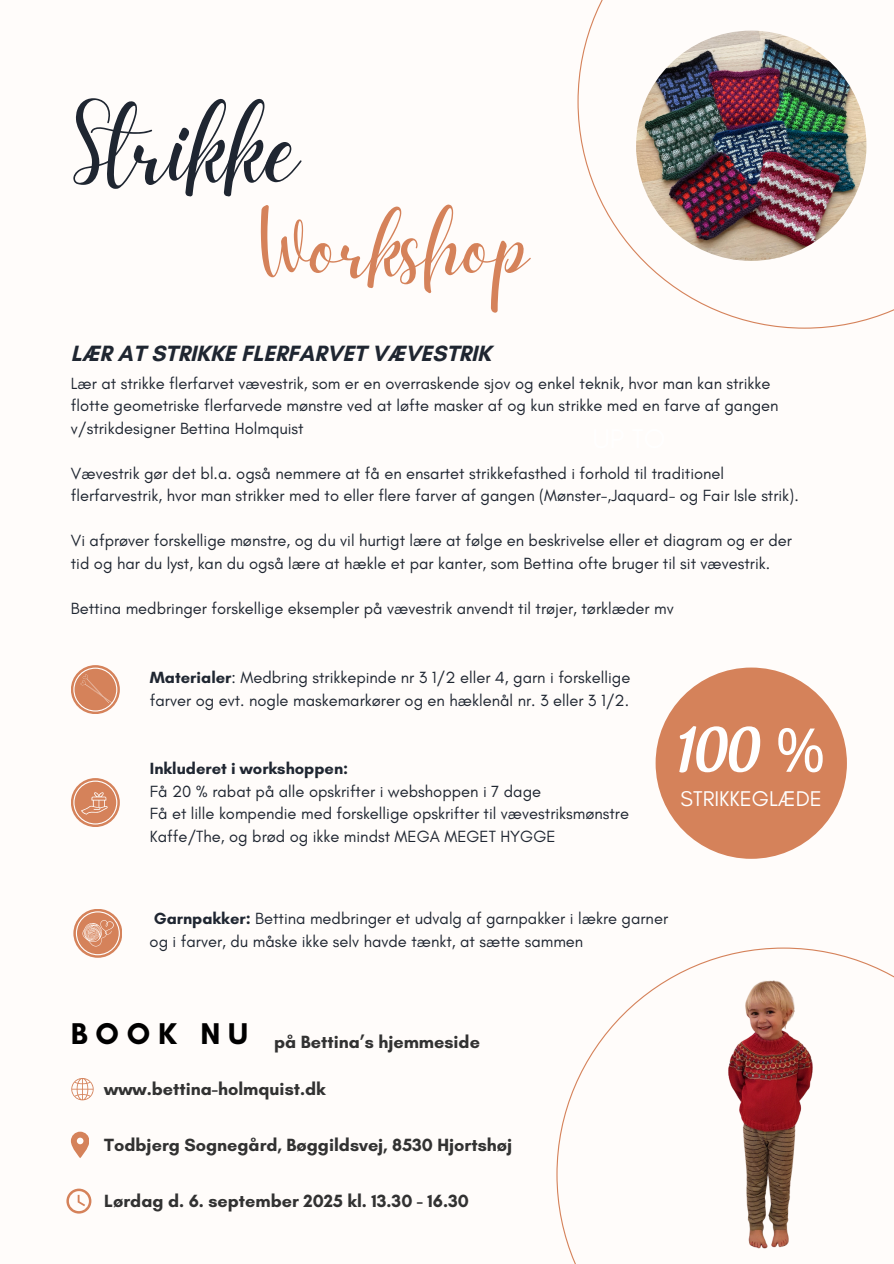
<style>
.page{position:relative;width:894px;height:1264px;background:#fff}
.page>*{position:absolute;margin:0;border:0;box-sizing:border-box;transform-origin:0 0}
.t1{font:110.1px "Daydream";color:#1f2631}
.t2{font:92.1px "Daydream";color:#d5825a}
.t3{font:60.45px "Nautilus Pompilius";color:#fff}
.t4{font:700 30.6px "Glacial Indifference";letter-spacing:.255em;color:#000}
.t5{font:700 22.5px "Glacial Indifference";color:#1f2631}
.t6{font:21.75px "Glacial Indifference";color:#fff}
.t7{font:700 18px "Glacial Indifference";color:#323232}
.t8{font:16.5px/22.5px "Glacial Indifference";color:#1f2631}
.t9{font:700 16.5px "Glacial Indifference";color:#1f2631}
.s1{font-weight:700}
.s2{font-family:"Noto Sans"}
</style>
<div class="page">
<div style="left:0;top:0;width:893px;height:1263px;background:#fffcfa"></div>
<svg style="left:577px;top:0;width:316px;height:328px"></svg>
<img style="left:636px;top:31px;width:230px;height:230px;border-radius:50%">
<svg style="left:556px;top:953px;width:337px;height:310px"></svg>
<img style="left:707px;top:947px;width:127px;height:303px">
<div style="left:655px;top:667px;width:191px;height:191px;background:#d5825a;border-radius:50%"></div>
<svg style="left:71px;top:665px;width:49px;height:49px"></svg>
<svg style="left:71px;top:778px;width:49px;height:49px"></svg>
<svg style="left:73px;top:780px;width:44px;height:44px;background:#de9e7f"></svg>
<svg style="left:73px;top:908px;width:49px;height:49px"></svg>
<svg style="left:76px;top:911px;width:44px;height:44px;background:#e0a385"></svg>
<svg style="left:71px;top:1078px;width:23px;height:22px"></svg>
<svg style="left:71px;top:1131px;width:18px;height:27px"></svg>
<svg style="left:66px;top:1188px;width:25px;height:25px"></svg>
<svg style="left:73px;top:667px;width:46px;height:44px;background:#dd9c7c"></svg>
<h3 class="t1" style="left:73px;top:84px;width:228px">Strikke</h3>
<p class="t2" style="left:261px;top:194px;width:270px">Workshop</p>
<p class="t5" style="left:71px;top:340px;width:421px">LÆR AT STRIKKE FLERFARVET VÆVESTRIK</p>
<p class="t8" style="left:71px;top:372px;width:709px">Lær at strikke flerfarvet vævestrik, som er en overraskende sjov og enkel teknik, hvor man kan strikke flotte geometriske flerfarvede mønstre ved at løfte masker af og kun strikke med en farve af gangen v/strikdesigner Bettina Holmquist</p>
<p class="t8" style="left:71px;top:462px;width:729px">Vævestrik gør det bl.a. også nemmere at få en ensartet strikkefasthed i forhold til traditionel flerfarvestrik, hvor man strikker med to eller flere farver af gangen (Mønster-,Jaquard- og Fair Isle strik).</p>
<p class="t8" style="left:71px;top:529px;width:722px">Vi afprøver forskellige mønstre, og du vil hurtigt lære at følge en beskrivelse eller et diagram og er der tid og har du lyst, kan du også lære at hækle et par kanter, som Bettina ofte bruger til sit vævestrik.</p>
<h4 class="t8" style="left:71px;top:597px;width:604px">Bettina medbringer forskellige eksempler på vævestrik anvendt til trøjer, tørklæder mv</h4>
<p class="t8" style="left:150px;top:666px;width:482px"><span class="s1">Materialer</span>: Medbring strikkepinde nr 3 1/2 eller 4, garn i forskellige farver og evt. nogle maskemarkører og en hæklenål nr. 3 eller 3 1/2.</p>
<p class="t9" style="left:150px;top:758px;width:200px">Inkluderet i workshoppen:</p>
<p class="t8" style="left:150px;top:780px;width:393px">Få 20 % rabat på alle opskrifter i webshoppen i 7 dage</p>
<h5 class="t8" style="left:150px;top:802px;width:480px">Få et lille kompendie med forskellige opskrifter til vævestriksmønstre</h5>
<p class="t8" style="left:150px;top:825px;width:407px">Kaffe/The, og brød og ikke mindst MEGA MEGET HYGGE</p>
<h6 class="t3" style="left:676px;top:726px;width:150px">100 <span class="s2">%</span></h6>
<h2 class="t6" style="left:680px;top:785px;width:143px">STRIKKEGLÆDE</h2>
<p class="t8" style="left:149px;top:907px;width:520px"><span class="s1">Garnpakker:</span> Bettina medbringer et udvalg af garnpakker i lækre garner og i farver, du måske ikke selv havde tænkt, at sætte sammen</p>
<p class="t4" style="left:71px;top:1015px;width:179px">BOOK NU</p>
<p class="t7" style="left:274px;top:1031px;width:207px">på Bettina’s hjemmeside</p>
<p class="t7" style="left:104px;top:1077px;width:223px">www.bettina-holmquist.dk</p>
<p class="t7" style="left:104px;top:1133px;width:409px">Todbjerg Sognegård, Bøggildsvej, 8530 Hjortshøj</p>
<p class="t7" style="left:104px;top:1189px;width:366px">Lørdag d. 6. september 2025 kl. 13.30 - 16.30</p>
</div>
